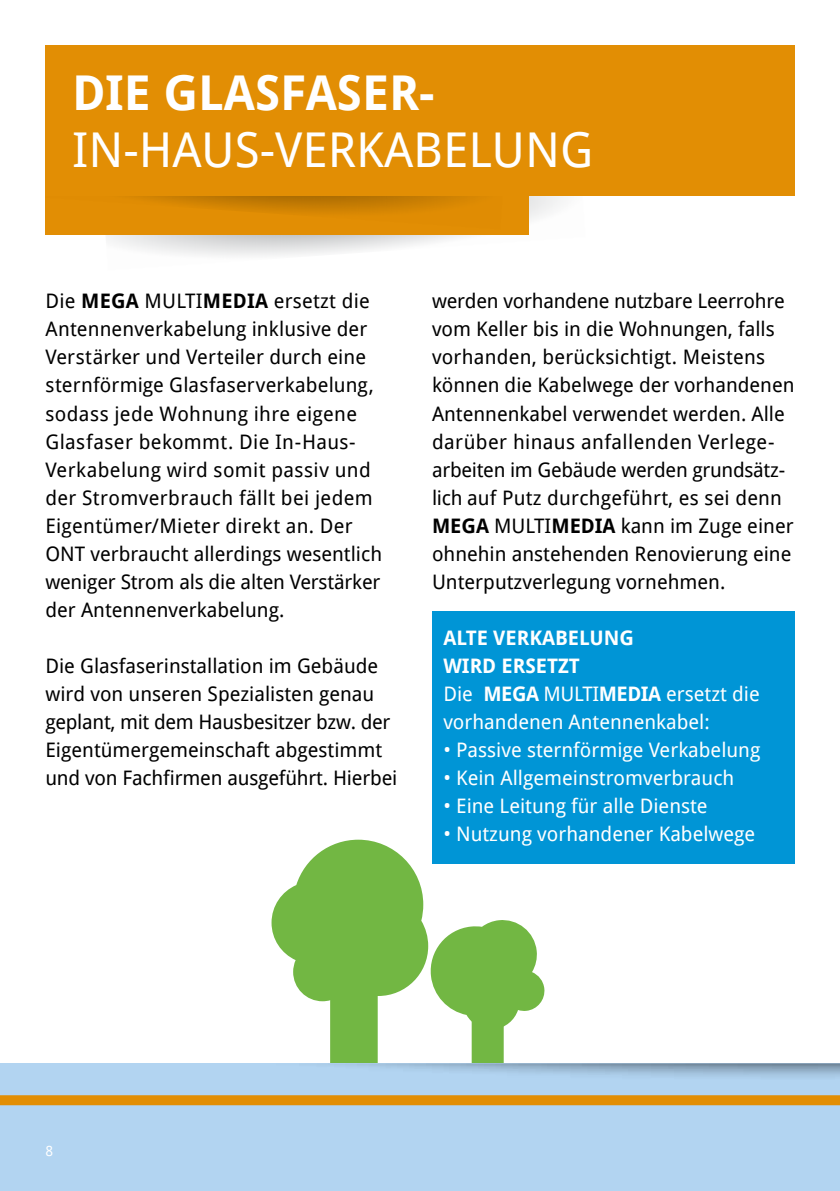
<style>
.page{position:relative;width:840px;height:1191px;background:#fff}
.page>*{position:absolute;margin:0;border:0;box-sizing:border-box;transform-origin:0 0}
.t1{font:48px "Droid Sans";color:#fff}
.t2{font:700 48px "Droid Sans";color:#fff}
.t3{font:20px/28px "Droid Sans";color:#000}
.t4{font:20px/28px "Droid Sans";color:#fff}
.t5{font:14px "Droid Sans";color:#fff}
.s1{font-weight:700}
</style>
<div class="page">
<div style="left:330px;top:952px;width:47px;height:133px;background:#72b743"></div>
<div style="left:471px;top:992px;width:32px;height:93px;background:#72b743"></div>
<svg style="left:271px;top:839px;width:274px;height:191px"></svg>
<img style="left:104px;top:196px;width:459px;height:60px">
<svg style="left:45px;top:186px;width:483px;height:48px;background:#db8903"></svg>
<div style="left:45px;top:45px;width:749px;height:151px;background:#e28e04"></div>
<div style="left:0;top:1063px;width:839px;height:128px;background:#b2d4f1"></div>
<div style="left:74px;top:1063px;width:765px;height:18px;background:#000;opacity:.87"></div>
<div style="left:0;top:1095px;width:839px;height:10px;background:#e28e04"></div>
<div style="left:432px;top:611px;width:362px;height:252px;background:#0095d6"></div>
<h1 class="t2" style="left:72px;top:59px;width:364px">DIE GLASFASER-</h1>
<h1 class="t1" style="left:72px;top:116px;width:522px">IN-HAUS-VERKABELUNG</h1>
<p class="t3" style="left:45px;top:287px;width:338px">Die <span class="s1">MEGA</span> MULTI<span class="s1">MEDIA</span> ersetzt die Antennenverkabelung inklusive der Verstärker und Verteiler durch eine sternförmige Glasfaserverkabelung, sodass jede Wohnung ihre eigene Glasfaser bekommt. Die In-Haus-Verkabelung wird somit passiv und der Stromverbrauch fällt bei jedem Eigentümer/Mieter direkt an. Der ONT verbraucht allerdings wesentlich weniger Strom als die alten Verstärker der Antennenverkabelung.</p>
<p class="t3" style="left:45px;top:651px;width:353px">Die Glasfaserinstallation im Gebäude wird von unseren Spezialisten genau geplant, mit dem Hausbesitzer bzw. der Eigentümergemeinschaft abgestimmt und von Fachfirmen ausgeführt. Hierbei</p>
<p class="t3" style="left:432px;top:287px;width:364px">werden vorhandene nutzbare Leerrohre vom Keller bis in die Wohnungen, falls vorhanden, berücksichtigt. Meistens können die Kabelwege der vorhandenen Antennenkabel verwendet werden. Alle darüber hinaus anfallenden Verlege&shy;arbeiten im Gebäude werden grundsätz&shy;lich auf Putz durchgeführt, es sei denn <span class="s1">MEGA</span> MULTI<span class="s1">MEDIA</span> kann im Zuge einer ohnehin anstehenden Renovierung eine Unterputzverlegung vornehmen.</p>
<p class="t4" style="left:443px;top:623px;width:318px"><span class="s1">ALTE VERKABELUNG<br>WIRD ERSETZT<br></span>Die <span class="s1">MEGA</span> MULTI<span class="s1">MEDIA</span> ersetzt die vorhandenen Antennenkabel:</p>
<p class="t4" style="left:443px;top:735px;width:318px">• Passive sternförmige Verkabelung</p>
<p class="t4" style="left:443px;top:763px;width:292px">• Kein Allgemeinstromverbrauch</p>
<p class="t4" style="left:443px;top:791px;width:265px">• Eine Leitung für alle Dienste</p>
<p class="t4" style="left:443px;top:819px;width:313px">• Nutzung vorhandener Kabelwege</p>
<p class="t5" style="left:45px;top:1141px;width:9px">8</p>
</div>
